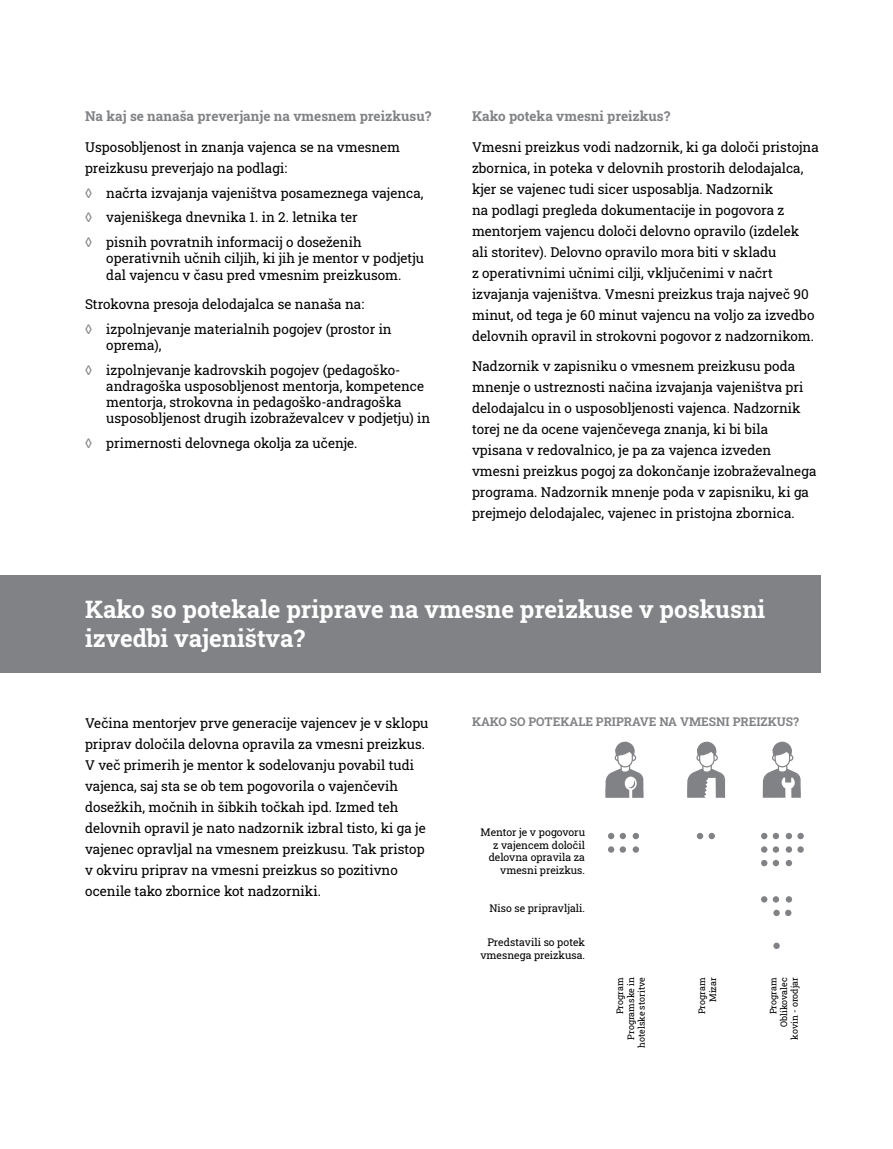
<style>
.page{position:relative;width:893px;height:1149px;background:#fff}
.page>*{position:absolute;margin:0;border:0;box-sizing:border-box;transform-origin:0 0}
.Naslov_v_pasici{font:700 24px/28.8px "Roboto Slab";color:#fff}
.Besedilo_Regular{font:13.5px/21px "Roboto Slab";color:#000}
.Novi_odstavek_Bold{font:700 13.5px "Roboto Slab";color:#808285}
.Naslov_Infografika{font:700 12px "Roboto Slab";color:#808285}
.Graf_vrednosti{font:10.5px/12.6px "Roboto Slab";color:#000;text-align:right}
.Graf_vrednosti-2{font:9px/10.8px "Roboto Slab";color:#000;text-align:right}
.s1{color:#808285}
</style>
<div class="page">
<div style="left:0;top:575px;width:821px;height:97px;background:#808285"></div>
<svg style="left:763px;top:741px;width:38px;height:57px"></svg>
<svg style="left:687px;top:741px;width:38px;height:57px"></svg>
<svg style="left:606px;top:741px;width:37px;height:57px"></svg>
<div style="left:608px;top:832px;width:6px;height:7px;background:#808285;border-radius:50%"></div>
<div style="left:620px;top:832px;width:6px;height:7px;background:#808285;border-radius:50%"></div>
<div style="left:633px;top:832px;width:6px;height:7px;background:#808285;border-radius:50%"></div>
<svg style="left:608px;top:846px;width:6px;height:6px"></svg>
<svg style="left:620px;top:846px;width:6px;height:6px"></svg>
<svg style="left:633px;top:846px;width:6px;height:6px"></svg>
<div style="left:697px;top:832px;width:6px;height:7px;background:#808285;border-radius:50%"></div>
<div style="left:708px;top:832px;width:7px;height:7px;background:#808285;border-radius:50%"></div>
<div style="left:761px;top:832px;width:6px;height:7px;background:#808285;border-radius:50%"></div>
<div style="left:773px;top:832px;width:6px;height:7px;background:#808285;border-radius:50%"></div>
<div style="left:786px;top:832px;width:6px;height:7px;background:#808285;border-radius:50%"></div>
<div style="left:797px;top:832px;width:7px;height:7px;background:#808285;border-radius:50%"></div>
<svg style="left:761px;top:846px;width:6px;height:6px"></svg>
<svg style="left:773px;top:846px;width:6px;height:6px"></svg>
<svg style="left:786px;top:846px;width:6px;height:6px"></svg>
<div style="left:797px;top:846px;width:7px;height:6px;background:#808285;border-radius:50%"></div>
<div style="left:761px;top:859px;width:6px;height:7px;background:#808285;border-radius:50%"></div>
<div style="left:773px;top:859px;width:6px;height:7px;background:#808285;border-radius:50%"></div>
<div style="left:786px;top:859px;width:6px;height:7px;background:#808285;border-radius:50%"></div>
<svg style="left:761px;top:895px;width:6px;height:7px"></svg>
<svg style="left:773px;top:895px;width:6px;height:7px"></svg>
<svg style="left:786px;top:895px;width:6px;height:7px"></svg>
<div style="left:773px;top:909px;width:7px;height:6px;background:#808285;border-radius:50%"></div>
<svg style="left:785px;top:909px;width:6px;height:6px"></svg>
<div style="left:773px;top:942px;width:7px;height:6px;background:#808285;border-radius:50%"></div>
<p class="Novi_odstavek_Bold" style="left:85px;top:106px;width:348px">Na kaj se nanaša preverjanje na vmesnem preizkusu?</p>
<p class="Besedilo_Regular" style="left:85px;top:136px;width:317px">Usposobljenost in znanja vajenca se na vmesnem preizkusu preverjajo na podlagi:</p>
<p class="Besedilo_Regular" style="left:85px;top:182px;width:340px"><span class="s1">◊</span> načrta izvajanja vajeništva posameznega vajenca,</p>
<p class="Besedilo_Regular" style="left:85px;top:206px;width:274px"><span class="s1">◊</span> vajeniškega dnevnika 1. in 2. letnika ter</p>
<p class="Besedilo_Regular" style="left:106px;top:234px;width:319px;line-height:16.2px;text-indent:-21px"><span class="s1">◊</span> pisnih povratnih informacij o doseženih operativnih učnih ciljih, ki jih je mentor v podjetju dal vajencu v času pred vmesnim preizkusom.</p>
<p class="Besedilo_Regular" style="left:85px;top:293px;width:281px">Strokovna presoja delodajalca se nanaša na:</p>
<p class="Besedilo_Regular" style="left:106px;top:320px;width:287px;line-height:16.2px;text-indent:-21px"><span class="s1">◊</span> izpolnjevanje materialnih pogojev (prostor in oprema),</p>
<p class="Besedilo_Regular" style="left:106px;top:361px;width:326px;line-height:16.2px;text-indent:-21px"><span class="s1">◊</span> izpolnjevanje kadrovskih pogojev (pedagoško&shy;andragoška usposobljenost mentorja, kompetence mentorja, strokovna in pedagoško-andragoška usposobljenost drugih izobraževalcev v podjetju) in</p>
<p class="Besedilo_Regular" style="left:85px;top:432px;width:274px"><span class="s1">◊</span> primernosti delovnega okolja za učenje.</p>
<p class="Novi_odstavek_Bold" style="left:472px;top:106px;width:200px">Kako poteka vmesni preizkus?</p>
<p class="Besedilo_Regular" style="left:472px;top:136px;width:348px">Vmesni preizkus vodi nadzornik, ki ga določi pristojna zbornica, in poteka v delovnih prostorih delodajalca, kjer se vajenec tudi sicer usposablja. Nadzornik<br>na podlagi pregleda dokumentacije in pogovora z mentorjem vajencu določi delovno opravilo (izdelek<br>ali storitev). Delovno opravilo mora biti v skladu<br>z operativnimi učnimi cilji, vključenimi v načrt izvajanja vajeništva. Vmesni preizkus traja največ 90 minut, od tega je 60 minut vajencu na voljo za izvedbo delovnih opravil in strokovni pogovor z nadzornikom.</p>
<p class="Besedilo_Regular" style="left:472px;top:355px;width:346px">Nadzornik v zapisniku o vmesnem preizkusu poda mnenje o ustreznosti načina izvajanja vajeništva pri delodajalcu in o usposobljenosti vajenca. Nadzornik torej ne da ocene vajenčevega znanja, ki bi bila vpisana v redovalnico, je pa za vajenca izveden vmesni preizkus pogoj za dokončanje izobraževalnega programa. Nadzornik mnenje poda v zapisniku, ki ga prejmejo delodajalec, vajenec in pristojna zbornica.</p>
<p class="Naslov_v_pasici" style="left:85px;top:594px;width:682px">Kako so potekale priprave na vmesne preizkuse v poskusni izvedbi vajeništva?</p>
<p class="Besedilo_Regular" style="left:85px;top:711px;width:345px">Večina mentorjev prve generacije vajencev je v sklopu priprav določila delovna opravila za vmesni preizkus.<br>V več primerih je mentor k sodelovanju povabil tudi vajenca, saj sta se ob tem pogovorila o vajenčevih dosežkih, močnih in šibkih točkah ipd. Izmed teh delovnih opravil je nato nadzornik izbral tisto, ki ga je vajenec opravljal na vmesnem preizkusu. Tak pristop v okviru priprav na vmesni preizkus so pozitivno ocenile tako zbornice kot nadzorniki.</p>
<p class="Naslov_Infografika" style="left:472px;top:713px;width:328px">KAKO SO POTEKALE PRIPRAVE NA VMESNI PREIZKUS?</p>
<p class="Graf_vrednosti" style="left:480px;top:825px;width:106px">Mentor je v pogovoru z vajencem določil delovna opravila za vmesni preizkus.</p>
<p class="Graf_vrednosti" style="left:489px;top:901px;width:97px">Niso se pripravljali.</p>
<p class="Graf_vrednosti" style="left:480px;top:935px;width:106px">Predstavili so potek vmesnega preizkusa.</p>
<p class="Graf_vrednosti-2" style="left:614px;top:1013px;width:38px;rotate:-90deg">Program</p>
<p class="Graf_vrednosti-2" style="left:625px;top:1047px;width:72px;rotate:-90deg">Programske in hotelske storitve</p>
<p class="Graf_vrednosti-2" style="left:696px;top:1013px;width:38px;rotate:-90deg">Program</p>
<p class="Graf_vrednosti-2" style="left:707px;top:1001px;width:26px;rotate:-90deg">Mizar</p>
<p class="Graf_vrednosti-2" style="left:767px;top:1013px;width:38px;rotate:-90deg">Program</p>
<p class="Graf_vrednosti-2" style="left:778px;top:1039px;width:64px;rotate:-90deg">Oblikovalec kovin - orodjar</p>
</div>
